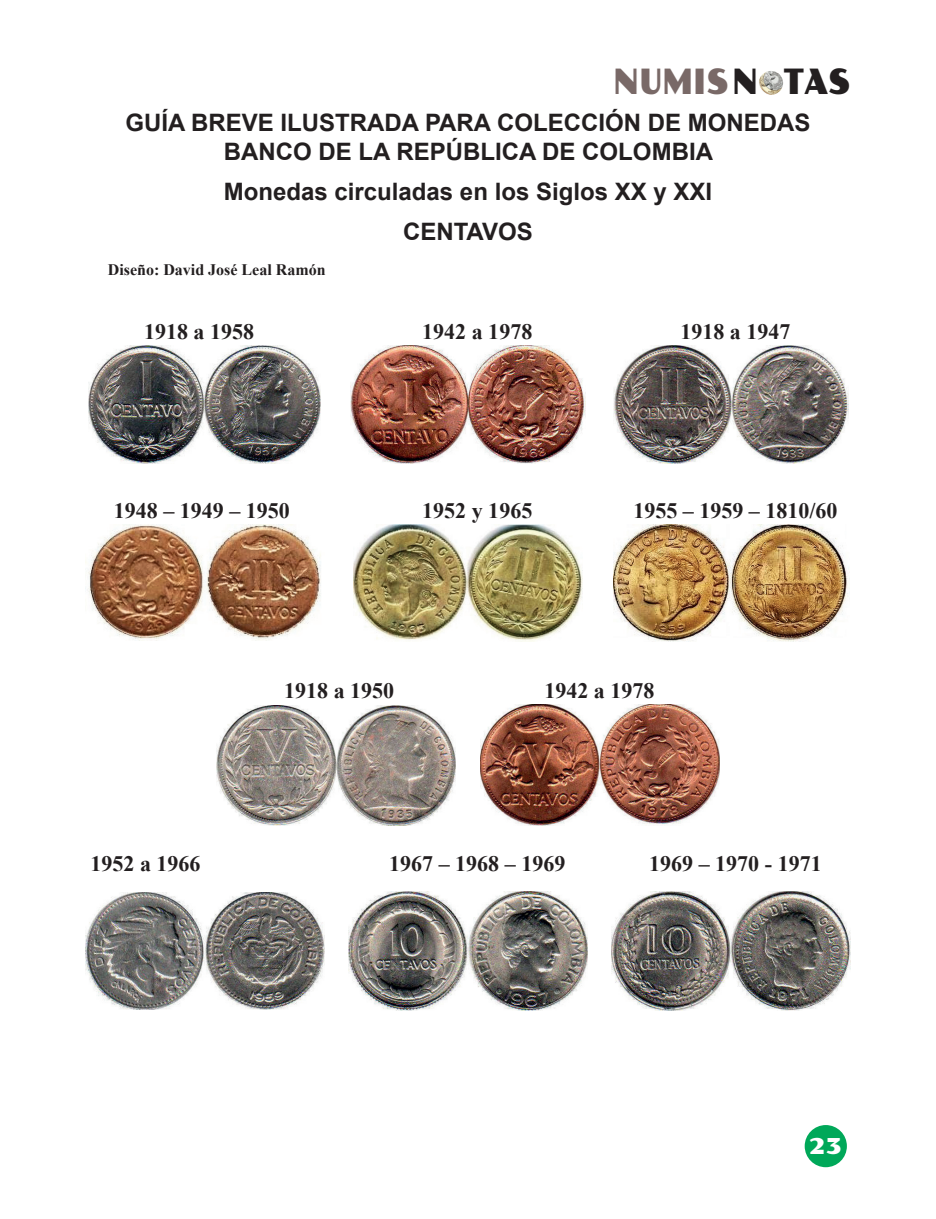
<style>
.page{position:relative;width:936px;height:1219px;background:#fff}
.page>*{position:absolute;margin:0;border:0;box-sizing:border-box;transform-origin:0 0}
.t1{font:35px "Poller One";color:#796967;scale:.8 1}
.SUBTITULO2{font:700 24px/28.8px "Arial";color:#231f20;text-align:center}
.monedas04{font:700 22px "Times New Roman";color:#231f20}
.monedas05{font:700 22px "Times New Roman";color:#231f20}
.t2{font:22px "Poller One";color:#fff}
.autor2{font:700 16px "Times New Roman";color:#231f20}
.s1{color:#231f20}
</style>
<div class="page">
<div style="left:802px;top:1123px;width:46px;height:46px;background:#00a859;border-radius:50%"></div>
<div style="left:800px;top:1121px;width:50px;height:50px;border:4px solid #fff;border-radius:50%"></div>
<img style="left:758px;top:71px;width:25px;height:24px;border-radius:12px">
<img style="left:89px;top:346px;width:231px;height:117px">
<img style="left:350px;top:346px;width:235px;height:117px">
<img style="left:613px;top:346px;width:235px;height:117px">
<img style="left:85px;top:525px;width:236px;height:116px">
<img style="left:354px;top:524px;width:228px;height:117px">
<img style="left:613px;top:524px;width:236px;height:118px">
<img style="left:217px;top:705px;width:239px;height:120px">
<img style="left:480px;top:705px;width:239px;height:121px">
<img style="left:85px;top:892px;width:239px;height:117px">
<img style="left:348px;top:892px;width:239px;height:118px">
<img style="left:611px;top:891px;width:239px;height:120px">
<h1 class="t1" style="left:613px;top:61px;width:298px">NUMIS<span class="s1">N TAS</span></h1>
<p class="SUBTITULO2" style="left:125px;top:108px;width:686px">GUÍA BREVE ILUSTRADA PARA COLECCIÓN DE MONEDAS<br>BANCO DE LA REPÚBLICA DE COLOMBIA</p>
<p class="SUBTITULO2" style="left:224px;top:177px;width:490px">Monedas circuladas en los Siglos XX y XXI</p>
<p class="SUBTITULO2" style="left:403px;top:217px;width:131px">CENTAVOS</p>
<p class="autor2" style="left:108px;top:258px;width:219px">Diseño: David José Leal Ramón</p>
<p class="monedas04" style="left:144px;top:316px;width:111px">1918 a 1958</p>
<p class="monedas04" style="left:422px;top:316px;width:111px">1942 a 1978</p>
<p class="monedas04" style="left:680px;top:316px;width:111px">1918 a 1947</p>
<p class="monedas04" style="left:114px;top:495px;width:177px">1948 – 1949 – 1950</p>
<p class="monedas04" style="left:422px;top:495px;width:111px">1952 y 1965</p>
<p class="monedas04" style="left:633px;top:495px;width:206px">1955 – 1959 – 1810/60</p>
<p class="monedas05" style="left:284px;top:674px;width:111px">1918 a 1950</p>
<p class="monedas05" style="left:544px;top:674px;width:111px">1942 a 1978</p>
<p class="monedas04" style="left:91px;top:848px;width:111px">1952 a 1966</p>
<p class="monedas04" style="left:389px;top:848px;width:177px">1967 – 1968 – 1969</p>
<p class="monedas04" style="left:649px;top:848px;width:174px">1969 – 1970 - 1971</p>
<p class="t2" style="left:809px;top:1133px;width:34px">23</p>
</div>
